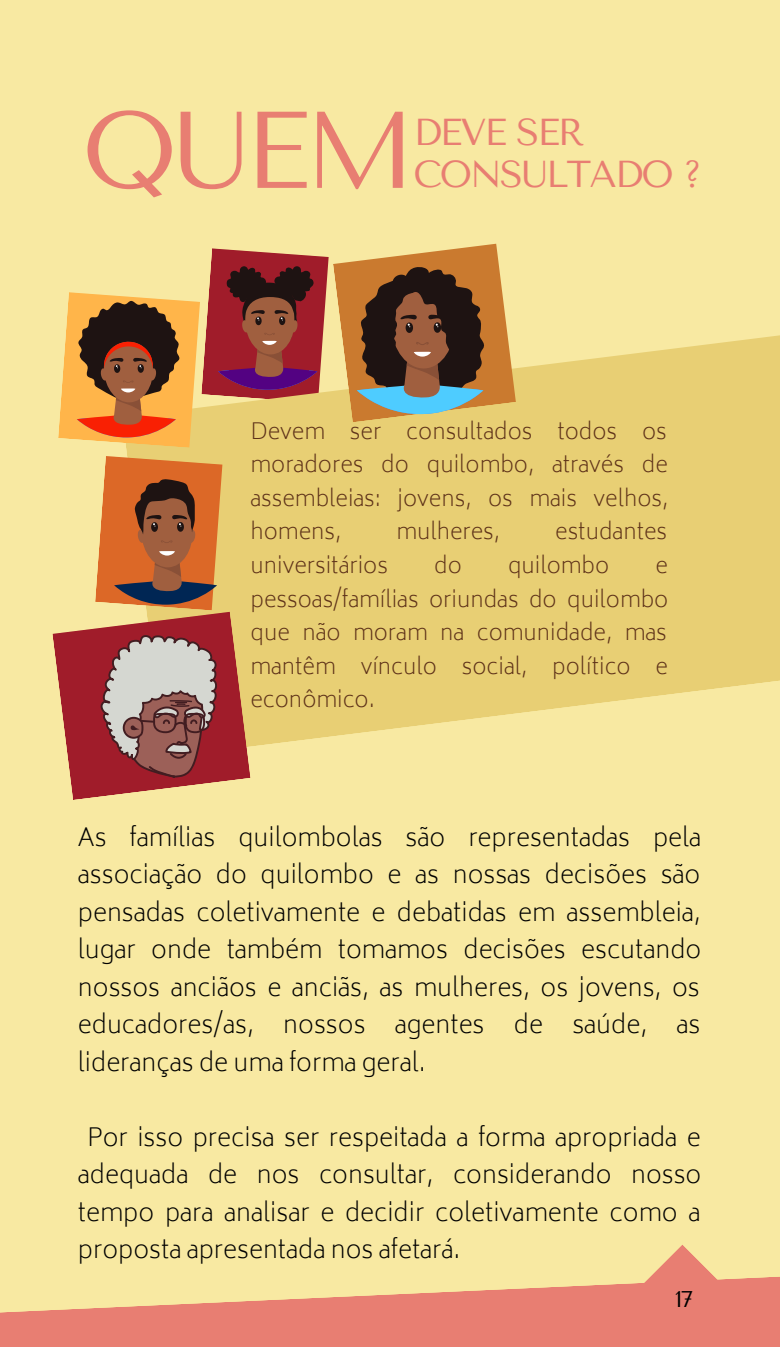
<style>
.page{position:relative;width:780px;height:1347px;background:#fff}
.page>*{position:absolute;margin:0;border:0;box-sizing:border-box;transform-origin:0 0}
.t1{font:108.75px "Tenor Sans";color:#e87e72}
.t2{font:37.25px/42px "Tenor Sans";letter-spacing:-.055em;color:#e87e72}
.t3{font:200 24.5px/37.5px "Biryani";color:#000;text-align:justify}
.t4{font:22.75px "Tenor Sans";color:#000}
.t5{font:200 21.75px/33.5px "Biryani";color:#5e3219;text-align:justify}
</style>
<div class="page">
<div style="left:0;top:0;width:780px;height:1346px;background:#f8e9a2"></div>
<svg style="left:126px;top:335px;width:654px;height:412px;background:#e9d279"></svg>
<svg style="left:58px;top:243px;width:458px;height:205px"></svg>
<svg style="left:52px;top:456px;width:198px;height:344px"></svg>
<svg style="left:0;top:1289px;width:517px;height:57px;fill:#e87e72"></svg>
<svg style="left:517px;top:1245px;width:263px;height:101px"></svg>
<h1 class="t1" style="left:80px;top:88px;width:337px">QUEM</h1>
<h2 class="t2" style="left:413px;top:111px;width:290px">DEVE SER<br>CONSULTADO ?</h2>
<p class="t5" style="left:250px;top:414px;width:419px">Devem ser consultados todos os moradores do quilombo, através de assembleias: jovens, os mais velhos, homens,</p>
<p class="t5" style="left:396px;top:515px;width:105px">mulheres,</p>
<p class="t5" style="left:555px;top:515px;width:113px">estudantes</p>
<p class="t5" style="left:250px;top:548px;width:139px">universitários</p>
<p class="t5" style="left:434px;top:548px;width:29px">do</p>
<p class="t5" style="left:508px;top:548px;width:103px">quilombo</p>
<p class="t5" style="left:250px;top:548px;width:419px;text-indent:405px">e pessoas/famílias oriundas do quilombo que não moram na comunidade, mas mantêm vínculo social, político e econômico.</p>
<p class="t3" style="left:78px;top:818px;width:625px">As famílias quilombolas são representadas pela associação do quilombo e as nossas decisões são pensadas coletivamente e debatidas em assembleia, lugar onde também tomamos decisões escutando nossos anciãos e anciãs, as mulheres, os jovens, os educadores/as, nossos agentes de saúde, as lideranças de uma forma geral.</p>
<p class="t3" style="left:78px;top:1118px;width:625px;text-indent:9px">Por isso precisa ser respeitada a forma apropriada e adequada de nos consultar, considerando nosso tempo para analisar e decidir coletivamente como a proposta apresentada nos afetará.</p>
<p class="t4" style="left:675px;top:1286px;width:20px">17</p>
</div>
